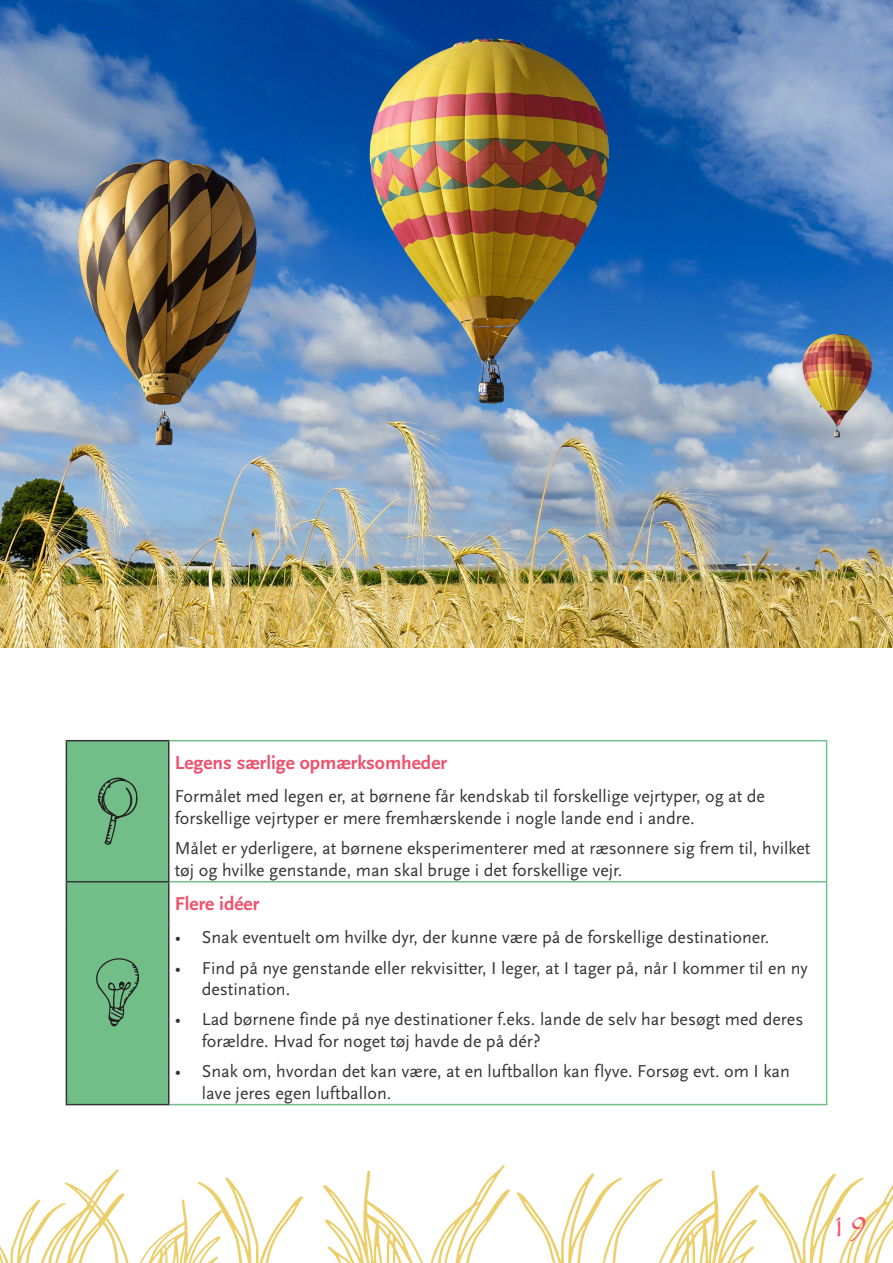
<style>
.page{position:relative;width:893px;height:1263px;background:#fff}
.page>*{position:absolute;margin:0;border:0;box-sizing:border-box;transform-origin:0 0}
.t1{font:34.5px "Papyrus";color:#ef516c}
.t2{font:700 19.5px "Scala Sans OT";color:#ef516c}
.Tekstboks_brødtekst{font:18px/21.6px "Scala Sans OT";color:#363536}
</style>
<div class="page">
<img style="left:0;top:0;width:893px;height:647px">
<hr style="left:170px;top:740px;width:657px;height:1px;background:#71be88">
<hr style="left:826px;top:741px;width:1px;height:42px;background:#71be88">
<hr style="left:826px;top:783px;width:1px;height:98px;background:#71be88">
<hr style="left:170px;top:881px;width:657px;height:1px;background:#71be88">
<hr style="left:826px;top:882px;width:1px;height:42px;background:#71be88">
<hr style="left:826px;top:924px;width:1px;height:180px;background:#71be88">
<hr style="left:170px;top:1104px;width:657px;height:1px;background:#71be88">
<hr style="left:66px;top:740px;width:103px;height:1px;background:#363536">
<hr style="left:168px;top:741px;width:2px;height:42px;background:#363536">
<hr style="left:168px;top:783px;width:2px;height:98px;background:#363536">
<hr style="left:168px;top:882px;width:2px;height:42px;background:#363536">
<hr style="left:168px;top:924px;width:2px;height:180px;background:#363536">
<hr style="left:66px;top:1104px;width:103px;height:1px;background:#363536">
<svg style="left:66px;top:741px;width:103px;height:363px;background:#6db683"></svg>
<svg style="left:323px;top:1165px;width:187px;height:98px"></svg>
<svg style="left:0;top:1169px;width:303px;height:94px"></svg>
<svg style="left:516px;top:1170px;width:377px;height:93px"></svg>
<p class="t2" style="left:175px;top:752px;width:274px">Legens særlige opmærksomheder</p>
<p class="Tekstboks_brødtekst" style="left:175px;top:786px;width:592px">Formålet med legen er, at børnene får kendskab til forskellige vejrtyper, og at de forskellige vejrtyper er mere fremhærskende i nogle lande end i andre.</p>
<p class="Tekstboks_brødtekst" style="left:175px;top:838px;width:637px">Målet er yderligere, at børnene eksperimenterer med at ræsonnere sig frem til, hvilket tøj og hvilke genstande, man skal bruge i det forskellige vejr.</p>
<p class="t2" style="left:175px;top:893px;width:86px">Flere idéer</p>
<p class="Tekstboks_brødtekst" style="left:175px;top:927px;width:596px">• Snak eventuelt om hvilke dyr, der kunne være på de forskellige destinationer.</p>
<p class="Tekstboks_brødtekst" style="left:202px;top:957px;width:607px;text-indent:-27px">• Find på nye genstande eller rekvisitter, I leger, at I tager på, når I kommer til en ny destination.</p>
<p class="Tekstboks_brødtekst" style="left:202px;top:1009px;width:603px;text-indent:-27px">• Lad børnene finde på nye destinationer f.eks. lande de selv har besøgt med deres forældre. Hvad for noget tøj havde de på dér?</p>
<p class="Tekstboks_brødtekst" style="left:202px;top:1061px;width:590px;text-indent:-27px">• Snak om, hvordan det kan være, at en luftballon kan flyve. Forsøg evt. om I kan lave jeres egen luftballon.</p>
<h1 class="t1" style="left:829px;top:1204px;width:41px">19</h1>
</div>
